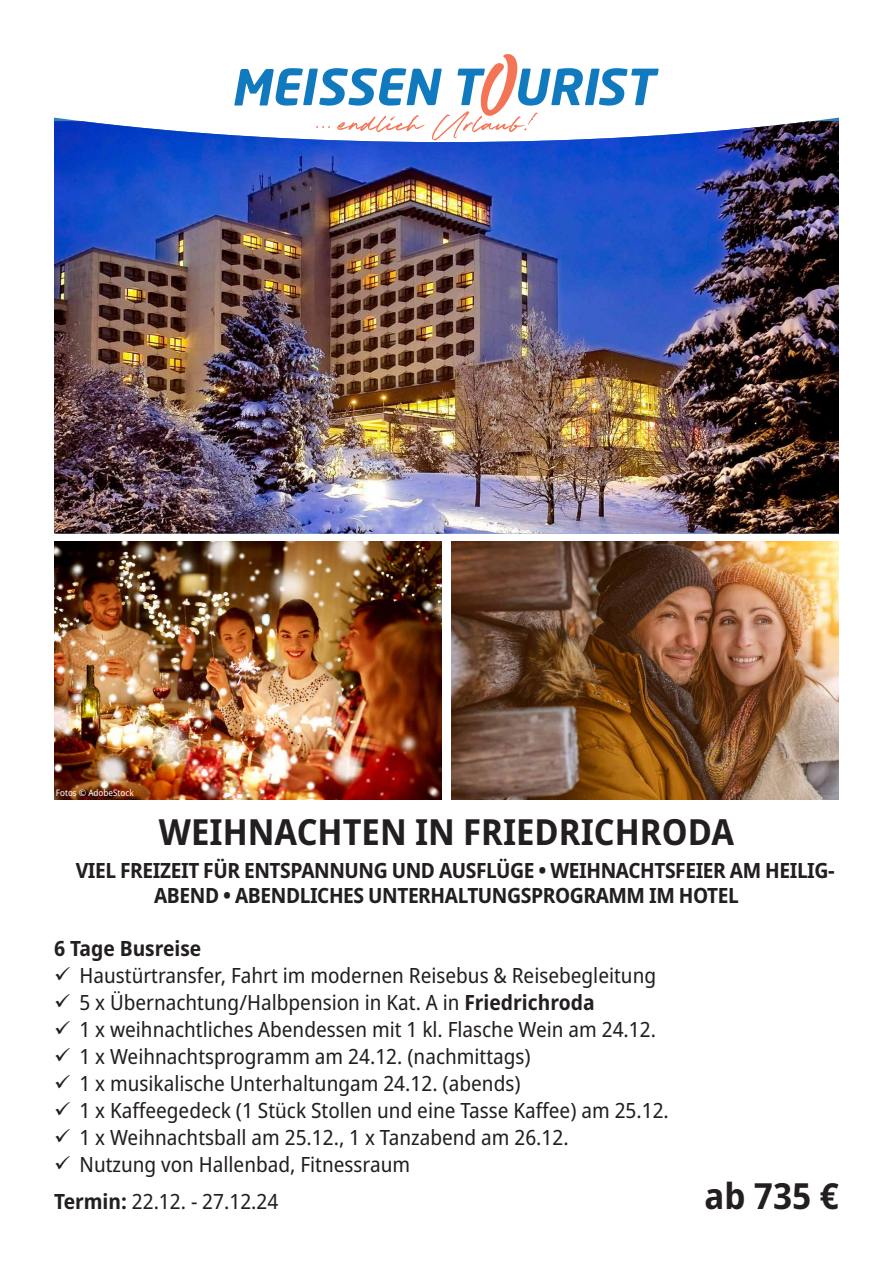
<style>
.page{position:relative;width:893px;height:1263px;background:#fff}
.page>*{position:absolute;margin:0;border:0;box-sizing:border-box;transform-origin:0 0}
.t1{font:700 semi-condensed 36px "Noto Sans";color:#231f20}
.t2{font:semi-condensed 21px/27px "Noto Sans";color:#231f20}
.t3{font:700 semi-condensed 21px/25.2px "Noto Sans";letter-spacing:-.02em;color:#231f20}
.t4{font:700 semi-condensed 21px "Noto Sans";color:#231f20}
.t5{font:semi-condensed 9px "Noto Sans";color:#fff}
.s1{font-weight:700}
</style>
<div class="page">
<svg style="left:234px;top:54px;width:425px;height:64px"></svg>
<img style="left:54px;top:121px;width:785px;height:413px">
<img style="left:54px;top:541px;width:388px;height:258px">
<img style="left:451px;top:541px;width:388px;height:258px">
<p class="t5" style="left:56px;top:786px;width:79px">Fotos © AdobeStock</p>
<h1 class="t1" style="left:159px;top:806px;width:577px">WEIHNACHTEN IN FRIEDRICHRODA</h1>
<p class="t3" style="left:154px;top:858px;width:682px;text-indent:-78px">VIEL FREIZEIT FÜR ENTSPANNUNG UND AUSFLÜGE • WEIHNACHTSFEIER AM HEILIG-<br>ABEND • ABENDLICHES UNTERHALTUNGSPROGRAMM IM HOTEL</p>
<p class="t4" style="left:54px;top:933px;width:149px">6 Tage Busreise</p>
<p class="t2" style="left:80px;top:962px;width:591px">Haustürtransfer, Fahrt im modernen Reisebus &amp; Reisebegleitung 5 x Übernachtung/Halbpension in Kat. A in <span class="s1">Friedrichroda<br></span>1 x weihnachtliches Abendessen mit 1 kl. Flasche Wein am 24.12.<br>1 x Weihnachtsprogramm am 24.12. (nachmittags)<br>1 x musikalische Unterhaltungam 24.12. (abends)<br>1 x Kaffeegedeck (1 Stück Stollen und eine Tasse Kaffee) am 25.12.<br>1 x Weihnachtsball am 25.12., 1 x Tanzabend am 26.12.<br>Nutzung von Hallenbad, Fitnessraum</p>
<p class="t2" style="left:54px;top:1188px;width:226px"><span class="s1">Termin:</span> 22.12. - 27.12.24</p>
<h1 class="t1" style="left:705px;top:1170px;width:136px">ab 735 €</h1>
</div>
